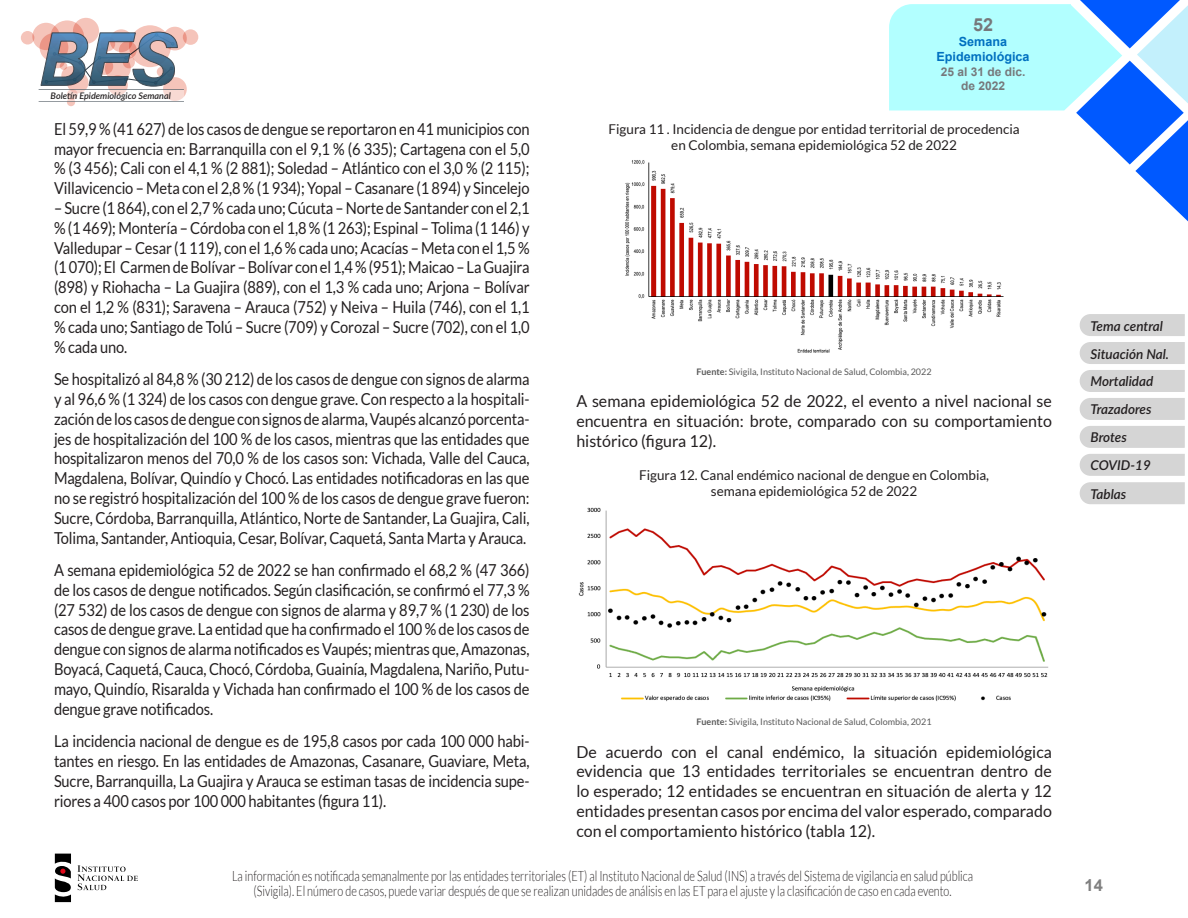
<style>
.page{position:relative;width:1188px;height:918px;background:#fff}
.page>*{position:absolute;margin:0;border:0;box-sizing:border-box;transform-origin:0 0}
.t1{font:700 18px "Arial";color:#76787b}
._8texgen{font:16.5px/19.8px "Lato";letter-spacing:-.01em;color:#231f20;text-align:justify;scale:.89 1}
._8texgen-2{font:16.5px/19.8px "Lato";letter-spacing:-.01em;color:#231f20;text-align:justify}
.t2{font:700 16.5px "Arial";color:#808080}
.t3{font:300 14.25px/15px "Lato";color:#231f20;text-align:center;scale:.76 1}
._7textografico{font:13.5px/16.2px "Lato";color:#231f20;text-align:center}
.t4{font:italic 600 13.5px/28px "Lato";color:#231f20}
.t5{font:700 12.6px/15.1px "Arial";color:#0070c0;text-align:center}
.t6{font:700 12px/14.4px "Arial";color:#76787b;text-align:center}
._3creditos{font:9px "Lato";color:#595959}
.t7{font:italic 600 9px "Lato";color:#231f20}
.s1{font-weight:700}
</style>
<div class="page">
<svg style="left:889px;top:0;width:299px;height:222px"></svg>
<svg style="left:77px;top:865px;width:61px;height:25px"></svg>
<svg style="left:55px;top:854px;width:16px;height:48px"></svg>
<div style="left:1080px;top:314px;width:105px;height:22px;background:#d5d5d5"></div>
<div style="left:1080px;top:370px;width:105px;height:22px;background:#d5d5d5"></div>
<div style="left:1080px;top:342px;width:105px;height:22px;background:#d5d5d5"></div>
<div style="left:1080px;top:398px;width:105px;height:22px;background:#d5d5d5"></div>
<div style="left:1080px;top:426px;width:105px;height:22px;background:#d5d5d5"></div>
<div style="left:1080px;top:454px;width:105px;height:22px;background:#d5d5d5"></div>
<div style="left:1080px;top:482px;width:105px;height:22px;background:#d5d5d5"></div>
<div style="left:40px;top:33px;width:28px;height:29px;background:#f4c4ba;border-radius:50%"></div>
<div style="left:21px;top:31px;width:13px;height:14px;background:#f5c4ba;border-radius:50%"></div>
<svg style="left:32px;top:23px;width:28px;height:27px"></svg>
<div style="left:73px;top:18px;width:26px;height:26px;background:#f5c4ba;border-radius:50%"></div>
<svg style="left:50px;top:20px;width:34px;height:34px"></svg>
<div style="left:67px;top:72px;width:21px;height:21px;background:#f5c4ba;border-radius:50%"></div>
<div style="left:67px;top:98px;width:8px;height:8px;background:#f5c4ba;border-radius:50%"></div>
<div style="left:183px;top:29px;width:15px;height:16px;background:#f5c4ba;border-radius:50%"></div>
<svg style="left:129px;top:25px;width:42px;height:42px"></svg>
<svg style="left:163px;top:27px;width:24px;height:23px"></svg>
<svg style="left:110px;top:29px;width:23px;height:23px"></svg>
<div style="left:108px;top:75px;width:20px;height:20px;background:#f5c4ba;border-radius:50%"></div>
<div style="left:163px;top:77px;width:24px;height:24px;background:#f5c4ba;border-radius:50%"></div>
<svg style="left:67px;top:90px;width:117px;height:11px"></svg>
<hr style="left:39px;top:89px;width:145px;height:1px;background:#313e48">
<hr style="left:39px;top:101px;width:145px;height:1px;background:#313e48">
<svg style="left:41px;top:32px;width:137px;height:54px;background:#8d92a0"></svg>
<img style="left:625px;top:157px;width:381px;height:196px">
<img style="left:578px;top:507px;width:471px;height:195px">
<p class="t7" style="left:51px;top:89px;width:122px">Boletín Epidemiológico Semanal</p>
<p class="_8texgen" style="left:54px;top:119px;width:536px">El 59,9 % (41 627) de los casos de dengue se reportaron en 41 municipios con mayor frecuencia en: Barranquilla con el 9,1 % (6 335); Cartagena con el 5,0 % (3 456); Cali con el 4,1 % (2 881); Soledad – Atlántico con el 3,0 % (2 115); Villavicencio – Meta con el 2,8 % (1 934); Yopal – Casanare (1 894) y Sincelejo</p>
<p class="_8texgen" style="left:54px;top:198px;width:536px">– Sucre (1 864), con el 2,7 % cada uno; Cúcuta – Norte de Santander con el 2,1 % (1 469); Montería – Córdoba con el 1,8 % (1 263); Espinal – Tolima (1 146) y Valledupar – Cesar (1 119), con el 1,6 % cada uno; Acacías – Meta con el 1,5 % (1 070); El Carmen de Bolívar – Bolívar con el 1,4 % (951); Maicao – La Guajira (898) y Riohacha – La Guajira (889), con el 1,3 % cada uno; Arjona – Bolívar con el 1,2 % (831); Saravena – Arauca (752) y Neiva – Huila (746), con el 1,1 % cada uno; Santiago de Tolú – Sucre (709) y Corozal – Sucre (702), con el 1,0 % cada uno.</p>
<p class="_8texgen" style="left:54px;top:369px;width:536px">Se hospitalizó al 84,8 % (30 212) de los casos de dengue con signos de alarma y al 96,6 % (1 324) de los casos con dengue grave. Con respecto a la hospitali&shy;zación de los casos de dengue con signos de alarma, Vaupés alcanzó porcenta&shy;jes de hospitalización del 100 % de los casos, mientras que las entidades que hospitalizaron menos del 70,0 % de los casos son: Vichada, Valle del Cauca, Magdalena, Bolívar, Quindío y Chocó. Las entidades notificadoras en las que no se registró hospitalización del 100 % de los casos de dengue grave fueron:<br>Sucre, Córdoba, Barranquilla, Atlántico, Norte de Santander, La Guajira, Cali, Tolima, Santander, Antioquia, Cesar, Bolívar, Caquetá, Santa Marta y Arauca.</p>
<p class="_8texgen" style="left:54px;top:560px;width:536px">A semana epidemiológica 52 de 2022 se han confirmado el 68,2 % (47 366) de los casos de dengue notificados. Según clasificación, se confirmó el 77,3 % (27 532) de los casos de dengue con signos de alarma y 89,7 % (1 230) de los casos de dengue grave. La entidad que ha confirmado el 100 % de los casos de dengue con signos de alarma notificados es Vaupés; mientras que, Amazonas, Boyacá, Caquetá, Cauca, Chocó, Córdoba, Guainía, Magdalena, Nariño, Putu&shy;mayo, Quindío, Risaralda y Vichada han confirmado el 100 % de los casos de dengue grave notificados.</p>
<p class="_8texgen" style="left:54px;top:731px;width:536px">La incidencia nacional de dengue es de 195,8 casos por cada 100 000 habi&shy;tantes en riesgo. En las entidades de Amazonas, Casanare, Guaviare, Meta, Sucre, Barranquilla, La Guajira y Arauca se estiman tasas de incidencia supe&shy;riores a 400 casos por 100 000 habitantes (figura 11).</p>
<p class="t1" style="left:973px;top:13px;width:22px">52</p>
<p class="t5" style="left:936px;top:35px;width:95px">Semana<br>Epidemiológica</p>
<p class="t6" style="left:941px;top:65px;width:86px">25 al 31 de dic. de 2022</p>
<p class="_7textografico" style="left:609px;top:121px;width:413px">Figura 11 . Incidencia de dengue por entidad territorial de procedencia en Colombia, semana epidemiológica 52 de 2022</p>
<p class="_3creditos" style="left:697px;top:366px;width:237px"><span class="s1">Fuente:</span> Sivigila, Instituto Nacional de Salud, Colombia, 2022</p>
<p class="_8texgen-2" style="left:576px;top:391px;width:477px">A semana epidemiológica 52 de 2022, el evento a nivel nacional se encuentra en situación: brote, comparado con su comportamiento histórico (figura 12).</p>
<p class="_7textografico" style="left:639px;top:467px;width:352px">Figura 12. Canal endémico nacional de dengue en Colombia, semana epidemiológica 52 de 2022</p>
<p class="_3creditos" style="left:697px;top:717px;width:237px"><span class="s1">Fuente:</span> Sivigila, Instituto Nacional de Salud, Colombia, 2021</p>
<p class="_8texgen-2" style="left:576px;top:742px;width:477px">De acuerdo con el canal endémico, la situación epidemiológica evidencia que 13 entidades territoriales se encuentran dentro de lo esperado; 12 entidades se encuentran en situación de alerta y 12 entidades presentan casos por encima del valor esperado, comparado con el comportamiento histórico (tabla 12).</p>
<p class="t3" style="left:232px;top:868px;width:976px">La información es notificada semanalmente por las entidades territoriales (ET) al Instituto Nacional de Salud (INS) a través del Sistema de vigilancia en salud pública (Sivigila). El número de casos, puede variar después de que se realizan unidades de análisis en las ET para el ajuste y la clasificación de caso en cada evento.</p>
<p class="t4" style="left:1091px;top:311px;width:74px">Tema central</p>
<p class="t4" style="left:1091px;top:339px;width:80px">Situación Nal.</p>
<p class="t4" style="left:1091px;top:367px;width:64px">Mortalidad</p>
<p class="t4" style="left:1091px;top:395px;width:62px">Trazadores<br>Brotes<br>COVID-19<br>Tablas</p>
<p class="t2" style="left:1084px;top:874px;width:20px">14</p>
</div>
